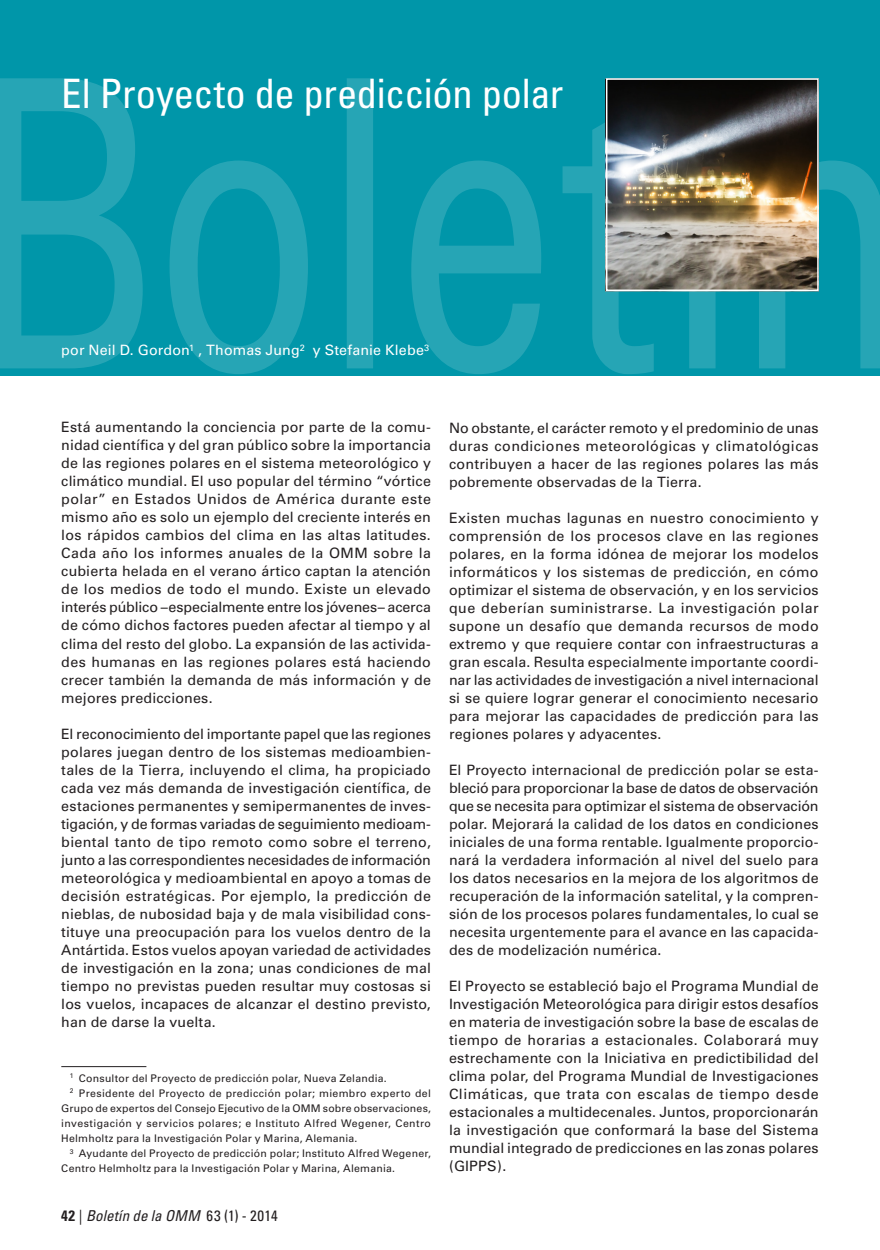
<style>
.page{position:relative;width:880px;height:1250px;background:#fff}
.page>*{position:absolute;margin:0;border:0;box-sizing:border-box;transform-origin:0 0}
.t1{font:condensed 40.5px "Univers LT Std";letter-spacing:-.005em;color:#fff}
.t2{font:italic condensed 15px "Univers LT Std";letter-spacing:.01em;color:#231f20}
.t3{font:14.25px/18px "Univers";letter-spacing:.01em;color:#231f20;text-align:justify}
.t4{font:14.25px "Univers";letter-spacing:.01em;color:#fff}
.t5{font:10.5px "Univers";letter-spacing:.025em;color:#231f20}
.s1{font-family:"Univers";font-weight:700;font-style:normal}
.s2{font-style:normal}
</style>
<div class="page">
<div style="left:0;top:0;width:879px;height:376px;background:#0096a9"></div>
<svg style="left:0;top:78px;width:143px;height:290px"></svg>
<svg style="left:169px;top:160px;width:139px;height:214px"></svg>
<div style="left:347px;top:78px;width:26px;height:290px;background:#26a5b5"></div>
<svg style="left:411px;top:160px;width:130px;height:214px"></svg>
<svg style="left:562px;top:114px;width:91px;height:260px"></svg>
<svg style="left:685px;top:291px;width:64px;height:77px"></svg>
<svg style="left:758px;top:160px;width:121px;height:208px"></svg>
<img style="left:609px;top:81px;width:206px;height:207px">
<div style="left:606px;top:78px;width:212px;height:213px;border:2px solid #fff"></div>
<hr style="left:61px;top:1066px;width:85px;height:1px;background:#231f20">
<h1 class="t1" style="left:61px;top:68px;width:503px">El Proyecto de predicción polar</h1>
<p class="t4" style="left:61px;top:341px;width:369px">por Neil D. Gordon<sup>1</sup> , Thomas Jung<sup>2</sup> y Stefanie Klebe<sup>3</sup></p>
<p class="t3" style="left:61px;top:418px;width:371px">Está aumentando la conciencia por parte de la comu&shy;nidad científica y del gran público sobre la importancia de las regiones polares en el sistema meteorológico y climático mundial. El uso popular del término “vórtice polar” en Estados Unidos de América durante este mismo año es solo un ejemplo del creciente interés en los rápidos cambios del clima en las altas latitudes.<br>Cada año los informes anuales de la OMM sobre la cubierta helada en el verano ártico captan la atención de los medios de todo el mundo. Existe un elevado interés público –especialmente entre los jóvenes– acerca de cómo dichos factores pueden afectar al tiempo y al clima del resto del globo. La expansión de las activida&shy;des humanas en las regiones polares está haciendo crecer también la demanda de más información y de mejores predicciones.</p>
<p class="t3" style="left:61px;top:724px;width:371px">El reconocimiento del importante papel que las regiones polares juegan dentro de los sistemas medioambien&shy;tales de la Tierra, incluyendo el clima, ha propiciado cada vez más demanda de investigación científica, de estaciones permanentes y semipermanentes de inves&shy;tigación, y de formas variadas de seguimiento medioam&shy;biental tanto de tipo remoto como sobre el terreno, junto a las correspondientes necesidades de información meteorológica y medioambiental en apoyo a tomas de decisión estratégicas. Por ejemplo, la predicción de nieblas, de nubosidad baja y de mala visibilidad cons&shy;tituye una preocupación para los vuelos dentro de la Antártida. Estos vuelos apoyan variedad de actividades de investigación en la zona; unas condiciones de mal tiempo no previstas pueden resultar muy costosas si los vuelos, incapaces de alcanzar el destino previsto, han de darse la vuelta.</p>
<p class="t5" style="left:70px;top:1071px;width:318px"><sup>1</sup> Consultor del Proyecto de predicción polar, Nueva Zelandia.</p>
<p class="t5" style="left:70px;top:1086px;width:362px"><sup>2</sup> Presidente del Proyecto de predicción polar; miembro experto del</p>
<p class="t5" style="left:61px;top:1101px;width:371px">Grupo de expertos del Consejo Ejecutivo de la OMM sobre observaciones,</p>
<p class="t5" style="left:61px;top:1116px;width:371px">investigación y servicios polares; e Instituto Alfred Wegener, Centro</p>
<p class="t5" style="left:61px;top:1131px;width:298px">Helmholtz para la Investigación Polar y Marina, Alemania.</p>
<p class="t5" style="left:70px;top:1146px;width:362px"><sup>3</sup> Ayudante del Proyecto de predicción polar; Instituto Alfred Wegener,</p>
<p class="t5" style="left:61px;top:1161px;width:335px">Centro Helmholtz para la Investigación Polar y Marina, Alemania.</p>
<p class="t2" style="left:61px;top:1205px;width:218px"><span class="s1">42</span> <span class="s2">|</span> Boletín de la OMM <span class="s2">63 (1) - 2014</span></p>
<p class="t3" style="left:449px;top:418px;width:371px">No obstante, el carácter remoto y el predominio de unas duras condiciones meteorológicas y climatológicas contribuyen a hacer de las regiones polares las más pobremente observadas de la Tierra.</p>
<p class="t3" style="left:449px;top:508px;width:371px">Existen muchas lagunas en nuestro conocimiento y comprensión de los procesos clave en las regiones polares, en la forma idónea de mejorar los modelos informáticos y los sistemas de predicción, en cómo optimizar el sistema de observación, y en los servicios que deberían suministrarse. La investigación polar supone un desafío que demanda recursos de modo extremo y que requiere contar con infraestructuras a gran escala. Resulta especialmente importante coordi&shy;nar las actividades de investigación a nivel internacional si se quiere lograr generar el conocimiento necesario para mejorar las capacidades de predicción para las regiones polares y adyacentes.</p>
<p class="t3" style="left:449px;top:760px;width:371px">El Proyecto internacional de predicción polar se esta&shy;bleció para proporcionar la base de datos de observación que se necesita para optimizar el sistema de observación polar. Mejorará la calidad de los datos en condiciones iniciales de una forma rentable. Igualmente proporcio&shy;nará la verdadera información al nivel del suelo para los datos necesarios en la mejora de los algoritmos de recuperación de la información satelital, y la compren&shy;sión de los procesos polares fundamentales, lo cual se necesita urgentemente para el avance en las capacida&shy;des de modelización numérica.</p>
<p class="t3" style="left:449px;top:976px;width:371px">El Proyecto se estableció bajo el Programa Mundial de Investigación Meteorológica para dirigir estos desafíos en materia de investigación sobre la base de escalas de tiempo de horarias a estacionales. Colaborará muy estrechamente con la Iniciativa en predictibilidad del clima polar, del Programa Mundial de Investigaciones Climáticas, que trata con escalas de tiempo desde estacionales a multidecenales. Juntos, proporcionarán la investigación que conformará la base del Sistema mundial integrado de predicciones en las zonas polares (GIPPS).</p>
</div>
